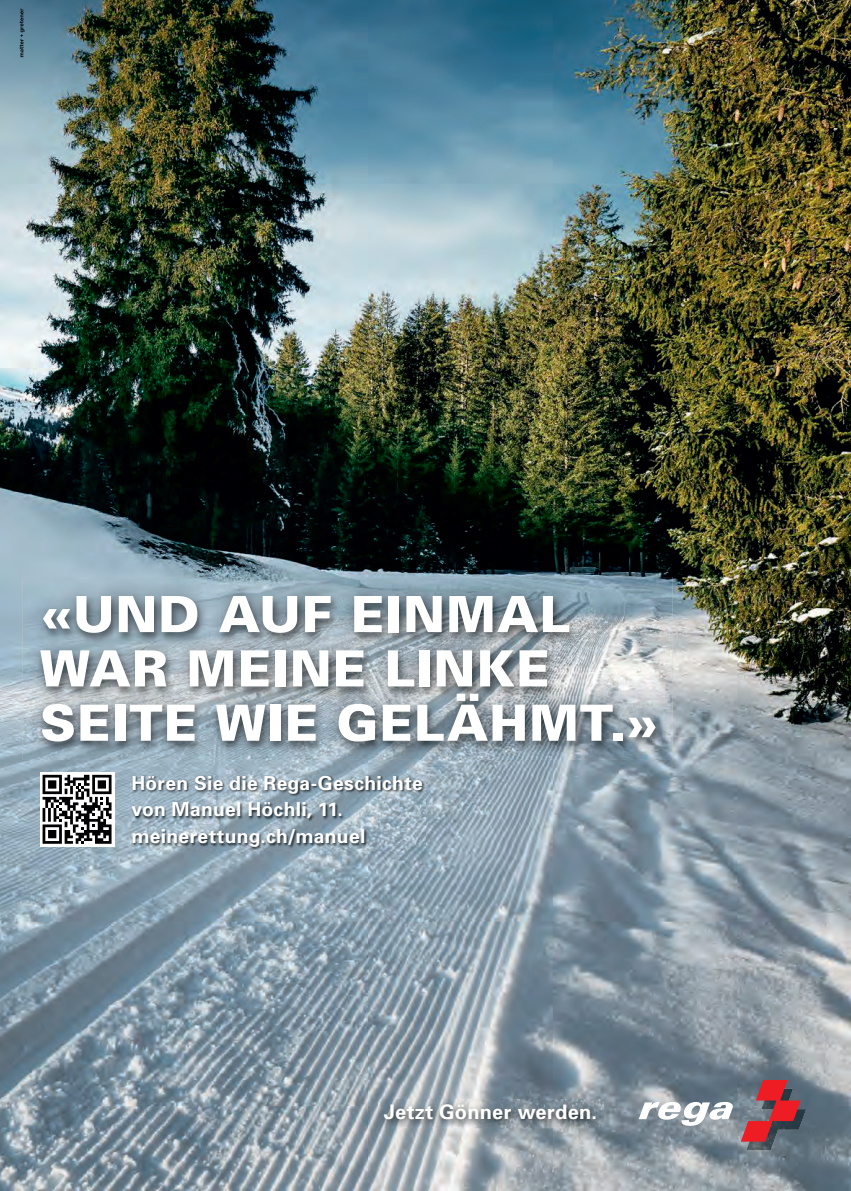
<style>
.page{position:relative;width:851px;height:1191px;background:#fff}
.page>*{position:absolute;margin:0;border:0;box-sizing:border-box;transform-origin:0 0}
.t1{font:900 49.95px/54.3px "Univers";letter-spacing:.02em;color:#fff}
.t2{font:700 19.95px "Univers";letter-spacing:.015em;color:#fff}
.t3{font:700 19.35px/26.4px "Univers";letter-spacing:.01em;color:#fff}
</style>
<div class="page">
<img style="left:0;top:0;width:850px;height:1191px">
<svg style="left:40px;top:772px;width:74px;height:74px"></svg>
<svg style="left:43px;top:775px;width:68px;height:68px"></svg>
<img style="left:130px;top:775px;width:295px;height:75px">
<img style="left:23px;top:577px;width:649px;height:183px">
<img style="left:37px;top:594px;width:627px;height:159px">
<svg style="left:20px;top:9px;width:5px;height:48px"></svg>
<img style="left:746px;top:1088px;width:60px;height:62px">
<svg style="left:740px;top:1080px;width:60px;height:61px;background:#954a54"></svg>
<svg style="left:638px;top:1101px;width:95px;height:24px"></svg>
<img style="left:378px;top:1099px;width:225px;height:28px">
<p class="t1" style="left:40px;top:591px;width:620px">«UND AUF EINMAL<br>WAR MEINE LINKE<br>SEITE WIE GELÄHMT.»</p>
<p class="t3" style="left:131px;top:771px;width:293px">Hören Sie die Rega-Geschichte von Manuel Höchli, 11. meinerettung.ch/manuel</p>
<p class="t2" style="left:383px;top:1104px;width:215px">Jetzt Gönner werden.</p>
</div>
